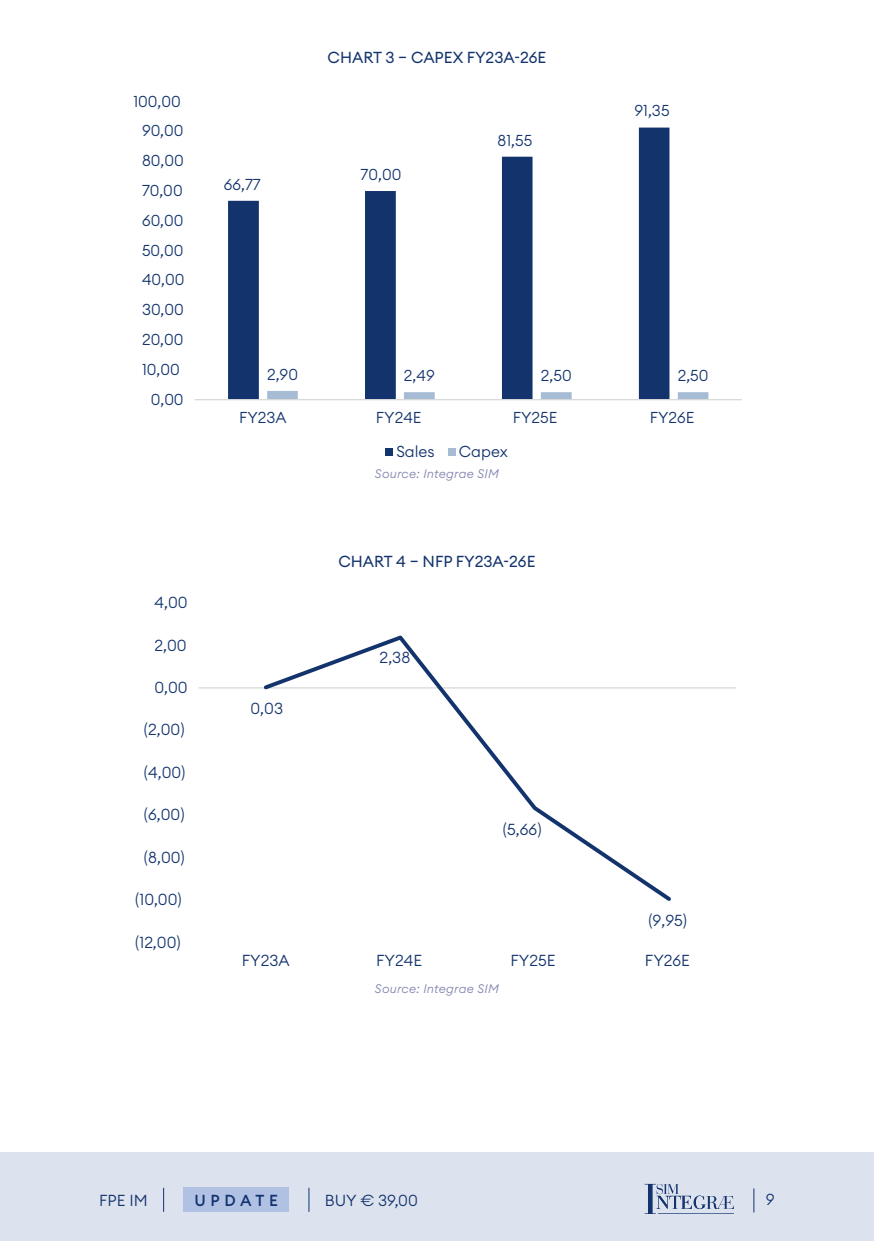
<style>
.page{position:relative;width:874px;height:1241px;background:#fff}
.page>*{position:absolute;margin:0;border:0;box-sizing:border-box;transform-origin:0 0}
.t1{font:300 15.75px "Euclid Circular A";color:#13336d}
.t2{font:15.75px "Euclid Circular A";color:#13336d}
.t3{font:500 15.75px "Euclid Circular A";letter-spacing:.3em;color:#13336d}
.t4{font:300 15.58px "Euclid Circular A";letter-spacing:.005em;color:#13336d}
.t5{font:italic 300 12.25px "Euclid Circular A";letter-spacing:.02em;color:#8186af}
</style>
<div class="page">
<div style="left:0;top:1152px;width:873px;height:88px;background:#dde3ee"></div>
<svg style="left:163px;top:1187px;width:1px;height:24px"></svg>
<div style="left:183px;top:1187px;width:106px;height:24px;background:#b1c1e4"></div>
<svg style="left:308px;top:1187px;width:1px;height:24px"></svg>
<svg style="left:753px;top:1188px;width:1px;height:24px"></svg>
<svg style="left:644px;top:1183px;width:89px;height:30px"></svg>
<svg style="left:228px;top:127px;width:441px;height:272px"></svg>
<svg style="left:267px;top:391px;width:441px;height:8px"></svg>
<hr style="left:194px;top:399px;width:546px;height:1px;background:#d9d9d9">
<div style="left:385px;top:447px;width:8px;height:8px;background:#13336d"></div>
<div style="left:447px;top:447px;width:8px;height:8px;background:#a5bcd4"></div>
<hr style="left:198px;top:687px;width:537px;height:1px;background:#d9d9d9">
<svg style="left:260px;top:635px;width:414px;height:266px"></svg>
<p class="t4" style="left:133px;top:91px;width:49px">100,00</p>
<p class="t4" style="left:142px;top:121px;width:43px">90,00</p>
<p class="t4" style="left:142px;top:151px;width:43px">80,00</p>
<p class="t4" style="left:142px;top:180px;width:42px">70,00</p>
<p class="t4" style="left:142px;top:210px;width:43px">60,00</p>
<p class="t4" style="left:142px;top:240px;width:43px">50,00</p>
<p class="t4" style="left:142px;top:270px;width:44px">40,00</p>
<p class="t4" style="left:142px;top:299px;width:43px">30,00</p>
<p class="t4" style="left:142px;top:329px;width:43px">20,00</p>
<p class="t4" style="left:142px;top:359px;width:39px">10,00</p>
<p class="t4" style="left:151px;top:389px;width:34px">0,00</p>
<p class="t4" style="left:223px;top:174px;width:38px">66,77</p>
<p class="t2" style="left:327px;top:47px;width:220px">CHART 3 – CAPEX FY23A-26E</p>
<p class="t4" style="left:360px;top:164px;width:42px">70,00</p>
<p class="t4" style="left:497px;top:130px;width:36px">81,55</p>
<p class="t4" style="left:634px;top:101px;width:37px">91,35</p>
<p class="t4" style="left:267px;top:364px;width:32px">2,90</p>
<p class="t4" style="left:404px;top:365px;width:32px">2,49</p>
<p class="t4" style="left:540px;top:365px;width:32px">2,50</p>
<p class="t4" style="left:677px;top:365px;width:32px">2,50</p>
<p class="t4" style="left:239px;top:407px;width:49px">FY23A</p>
<p class="t4" style="left:376px;top:407px;width:47px">FY24E</p>
<p class="t4" style="left:512px;top:407px;width:46px">FY25E</p>
<p class="t4" style="left:649px;top:407px;width:46px">FY26E</p>
<p class="t4" style="left:396px;top:441px;width:40px">Sales</p>
<p class="t4" style="left:458px;top:441px;width:51px">Capex</p>
<p class="t5" style="left:375px;top:466px;width:125px">Source: Integrae SIM</p>
<p class="t1" style="left:154px;top:592px;width:34px">4,00</p>
<p class="t1" style="left:154px;top:634px;width:34px">2,00</p>
<p class="t1" style="left:154px;top:677px;width:35px">0,00</p>
<p class="t1" style="left:144px;top:719px;width:42px">(2,00)</p>
<p class="t1" style="left:144px;top:762px;width:43px">(4,00)</p>
<p class="t1" style="left:144px;top:804px;width:42px">(6,00)</p>
<p class="t1" style="left:144px;top:846px;width:42px">(8,00)</p>
<p class="t4" style="left:167px;top:881px;width:42px">(2,00)</p>
<p class="t1" style="left:135px;top:889px;width:48px">(10,00)</p>
<p class="t1" style="left:135px;top:931px;width:47px">(12,00)</p>
<p class="t2" style="left:338px;top:551px;width:198px">CHART 4 – NFP FY23A-26E</p>
<p class="t1" style="left:250px;top:698px;width:34px">0,03</p>
<p class="t1" style="left:379px;top:647px;width:32px">2,38</p>
<p class="t1" style="left:502px;top:819px;width:40px">(5,66)</p>
<p class="t1" style="left:648px;top:910px;width:40px">(9,95)</p>
<p class="t1" style="left:242px;top:950px;width:49px">FY23A</p>
<p class="t1" style="left:376px;top:950px;width:47px">FY24E</p>
<p class="t1" style="left:510px;top:950px;width:46px">FY25E</p>
<p class="t1" style="left:644px;top:950px;width:46px">FY26E</p>
<p class="t5" style="left:375px;top:980px;width:125px">Source: Integrae SIM</p>
<p class="t1" style="left:99px;top:1189px;width:50px">FPE IM</p>
<p class="t3" style="left:194px;top:1190px;width:85px">UPDATE</p>
<p class="t1" style="left:325px;top:1189px;width:94px">BUY € 39,00</p>
<p class="t1" style="left:765px;top:1188px;width:10px">9</p>
</div>
